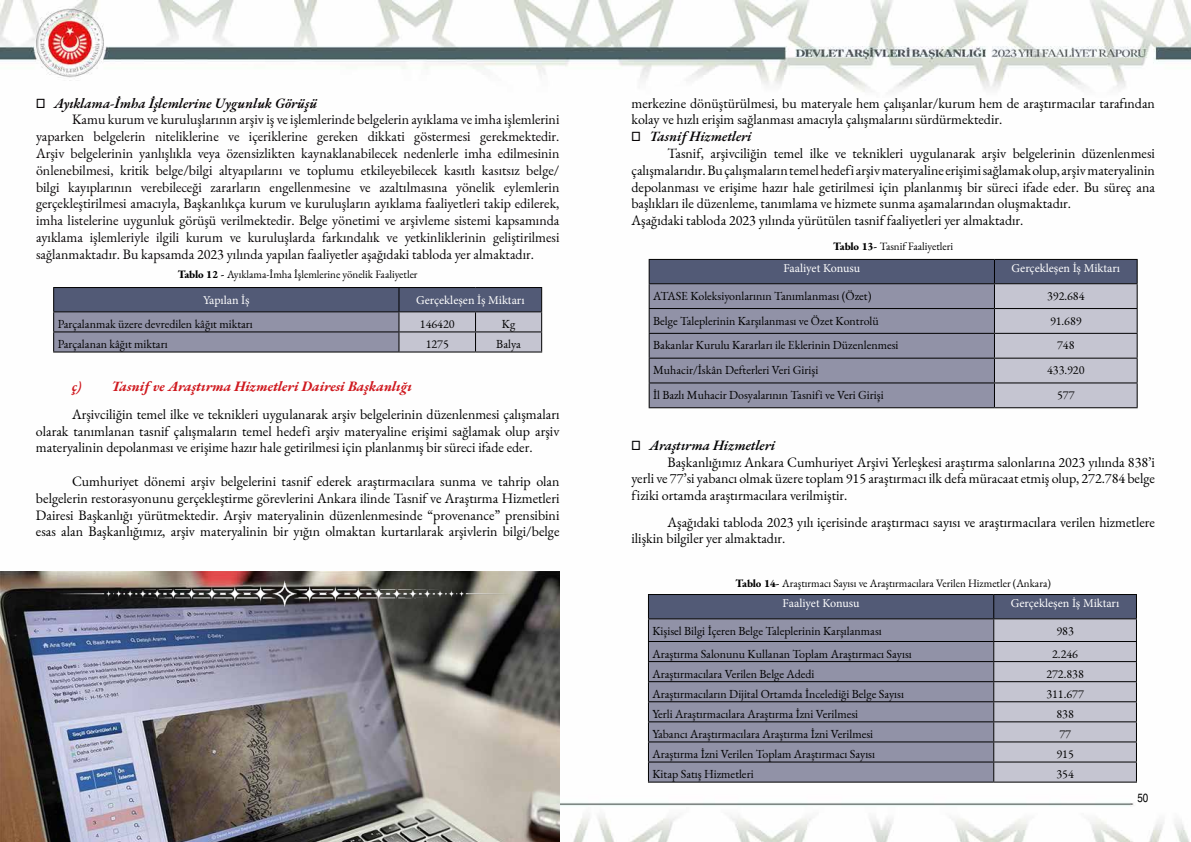
<style>
.page{position:relative;width:1191px;height:842px;background:#fff}
.page>*{position:absolute;margin:0;border:0;box-sizing:border-box;transform-origin:0 0}
.t1{font:14px/16.8px "EB Garamond";color:#000;text-align:justify}
.t2{font:14px "EB Garamond";color:#070405}
.t3{font:italic 600 14px "EB Garamond";color:#070405}
.t4{font:italic 700 14px "EB Garamond";color:#cf181e}
.t5{font:italic 600 14px "EB Garamond";color:#020203}
.t6{font:12px "EB Garamond";color:#000}
.t7{font:12px "Minion Pro";color:#fff}
.t8{font:condensed 12px "Helvetica CE";color:#000}
.t9{font:11px "EB Garamond";color:#000}
.s1{font-weight:500}
.s2{font-weight:800}
</style>
<div class="page">
<img style="left:0;top:0;width:1191px;height:842px">
<hr style="left:53px;top:287px;width:346px;height:1px;background:#000">
<hr style="left:399px;top:287px;width:76px;height:1px;background:#000">
<hr style="left:475px;top:287px;width:67px;height:1px;background:#000">
<svg style="left:53px;top:288px;width:489px;height:63px;background:#7d8095"></svg>
<hr style="left:53px;top:351px;width:346px;height:1px;background:#000">
<hr style="left:399px;top:351px;width:76px;height:1px;background:#000">
<hr style="left:475px;top:351px;width:67px;height:1px;background:#000">
<img style="left:1px;top:572px;width:558px;height:270px">
<img style="left:60px;top:581px;width:449px;height:26px">
<svg style="left:648px;top:259px;width:489px;height:148px;background:#8d8fa2"></svg>
<hr style="left:648px;top:407px;width:346px;height:1px;background:#000">
<hr style="left:994px;top:407px;width:143px;height:1px;background:#000">
<svg style="left:648px;top:594px;width:489px;height:188px;background:#8d8fa1"></svg>
<hr style="left:648px;top:782px;width:345px;height:1px;background:#000">
<hr style="left:993px;top:782px;width:144px;height:1px;background:#000">
<p class="t3" style="left:36px;top:94px;width:283px"><span class="s1">□</span> Ayıklama-İmha İşlemlerine Uygunluk Görüşü</p>
<p class="t2" style="left:72px;top:111px;width:489px">Kamu kurum ve kuruluşlarının arşiv iş ve işlemlerinde belgelerin ayıklama ve imha işlemlerini</p>
<p class="t2" style="left:36px;top:127px;width:525px">yaparken belgelerin niteliklerine ve içeriklerine gereken dikkati göstermesi gerekmektedir.</p>
<p class="t2" style="left:36px;top:144px;width:525px">Arşiv belgelerinin yanlışlıkla veya özensizlikten kaynaklanabilecek nedenlerle imha edilmesinin</p>
<p class="t2" style="left:36px;top:161px;width:525px">önlenebilmesi, kritik belge/bilgi altyapılarını ve toplumu etkileyebilecek kasıtlı kasıtsız belge/</p>
<p class="t2" style="left:36px;top:178px;width:525px">bilgi kayıplarının verebileceği zararların engellenmesine ve azaltılmasına yönelik eylemlerin</p>
<p class="t2" style="left:36px;top:195px;width:525px">gerçekleştirilmesi amacıyla, Başkanlıkça kurum ve kuruluşların ayıklama faaliyetleri takip edilerek,</p>
<p class="t2" style="left:36px;top:211px;width:525px">imha listelerine uygunluk görüşü verilmektedir. Belge yönetimi ve arşivleme sistemi kapsamında</p>
<p class="t2" style="left:36px;top:228px;width:525px">ayıklama işlemleriyle ilgili kurum ve kuruluşlarda farkındalık ve yetkinliklerinin geliştirilmesi</p>
<p class="t2" style="left:36px;top:245px;width:499px">sağlanmaktadır. Bu kapsamda 2023 yılında yapılan faaliyetler aşağıdaki tabloda yer almaktadır.</p>
<p class="t7" style="left:203px;top:292px;width:48px">Yapılan İş</p>
<p class="t7" style="left:416px;top:292px;width:110px">Gerçekleşen İş Miktarı</p>
<p class="t6" style="left:58px;top:316px;width:197px">Parçalanmak üzere devredilen kâğıt miktarı</p>
<p class="t6" style="left:420px;top:316px;width:36px">146420</p>
<p class="t6" style="left:502px;top:316px;width:15px">Kg</p>
<p class="t6" style="left:58px;top:336px;width:111px">Parçalanan kâğıt miktarı</p>
<p class="t6" style="left:426px;top:336px;width:25px">1275</p>
<p class="t6" style="left:496px;top:336px;width:26px">Balya</p>
<p class="t4" style="left:72px;top:377px;width:341px">ç) Tasnif ve Araştırma Hizmetleri Dairesi Başkanlığı</p>
<p class="t1" style="left:36px;top:406px;width:525px;text-indent:36px">Arşivciliğin temel ilke ve teknikleri uygulanarak arşiv belgelerinin düzenlenmesi çalışmaları olarak tanımlanan tasnif çalışmaların temel hedefi arşiv materyaline erişimi sağlamak olup arşiv materyalinin depolanması ve erişime hazır hale getirilmesi için planlanmış bir süreci ifade eder.</p>
<p class="t1" style="left:36px;top:473px;width:525px;text-indent:36px">Cumhuriyet dönemi arşiv belgelerini tasnif ederek araştırmacılara sunma ve tahrip olan belgelerin restorasyonunu gerçekleştirme görevlerini Ankara ilinde Tasnif ve Araştırma Hizmetleri Dairesi Başkanlığı yürütmektedir. Arşiv materyalinin düzenlenmesinde “provenance” prensibini esas alan Başkanlığımız, arşiv materyalinin bir yığın olmaktan kurtarılarak arşivlerin bilgi/belge</p>
<p class="t9" style="left:178px;top:267px;width:241px"><span class="s2">Tablo 12 -</span> Ayıklama-İmha İşlemlerine yönelik Faaliyetler</p>
<p class="t1" style="left:631px;top:95px;width:525px">merkezine dönüştürülmesi, bu materyale hem çalışanlar/kurum hem de araştırmacılar tarafından kolay ve hızlı erişim sağlanması amacıyla çalışmalarını sürdürmektedir.</p>
<p class="t3" style="left:631px;top:127px;width:122px"><span class="s1">□</span> Tasnif Hizmetleri</p>
<p class="t1" style="left:667px;top:145px;width:489px">Tasnif, arşivciliğin temel ilke ve teknikleri uygulanarak arşiv belgelerinin düzenlenmesi</p>
<p class="t1" style="left:631px;top:162px;width:525px">çalışmalarıdır. Bu çalışmaların temel hedefi arşiv materyaline erişimi sağlamak olup, arşiv materyalinin</p>
<p class="t1" style="left:631px;top:179px;width:525px">depolanması ve erişime hazır hale getirilmesi için planlanmış bir süreci ifade eder. Bu süreç ana</p>
<p class="t1" style="left:631px;top:195px;width:441px">başlıkları ile düzenleme, tanımlama ve hizmete sunma aşamalarından oluşmaktadır.</p>
<p class="t1" style="left:631px;top:212px;width:393px">Aşağıdaki tabloda 2023 yılında yürütülen tasnif faaliyetleri yer almaktadır.</p>
<p class="t9" style="left:833px;top:239px;width:121px"><span class="s2">Tablo 13-</span> Tasnif Faaliyetleri</p>
<p class="t7" style="left:783px;top:260px;width:78px">Faaliyet Konusu</p>
<p class="t7" style="left:1011px;top:260px;width:110px">Gerçekleşen İş Miktarı</p>
<p class="t6" style="left:653px;top:288px;width:220px">ATASE Koleksiyonlarının Tanımlanması (Özet)</p>
<p class="t6" style="left:1047px;top:288px;width:39px">392.684</p>
<p class="t6" style="left:653px;top:313px;width:227px">Belge Taleplerinin Karşılanması ve Özet Kontrolü</p>
<p class="t6" style="left:1050px;top:313px;width:33px">91.689</p>
<p class="t6" style="left:653px;top:338px;width:247px">Bakanlar Kurulu Kararları ile Eklerinin Düzenlenmesi</p>
<p class="t6" style="left:1057px;top:338px;width:19px">748</p>
<p class="t6" style="left:653px;top:362px;width:167px">Muhacir/İskân Defterleri Veri Girişi</p>
<p class="t6" style="left:1047px;top:362px;width:39px">433.920</p>
<p class="t6" style="left:653px;top:387px;width:232px">İl Bazlı Muhacir Dosyalarının Tasnifi ve Veri Girişi</p>
<p class="t6" style="left:1057px;top:387px;width:19px">577</p>
<p class="t5" style="left:631px;top:436px;width:145px"><span class="s1">□</span> Araştırma Hizmetleri</p>
<p class="t1" style="left:667px;top:454px;width:489px">Başkanlığımız Ankara Cumhuriyet Arşivi Yerleşkesi araştırma salonlarına 2023 yılında 838’i</p>
<p class="t1" style="left:631px;top:470px;width:525px">yerli ve 77’si yabancı olmak üzere toplam 915 araştırmacı ilk defa müracaat etmiş olup, 272.784 belge</p>
<p class="t1" style="left:631px;top:487px;width:217px">fiziki ortamda araştırmacılara verilmiştir.</p>
<p class="t1" style="left:631px;top:514px;width:525px;text-indent:36px">Aşağıdaki tabloda 2023 yılı içerisinde araştırmacı sayısı ve araştırmacılara verilen hizmetlere ilişkin bilgiler yer almaktadır.</p>
<p class="t9" style="left:735px;top:576px;width:317px"><span class="s2">Tablo 14-</span> Araştırmacı Sayısı ve Araştırmacılara Verilen Hizmetler (Ankara)</p>
<p class="t7" style="left:782px;top:595px;width:78px">Faaliyet Konusu</p>
<p class="t7" style="left:1010px;top:595px;width:110px">Gerçekleşen İş Miktarı</p>
<p class="t6" style="left:652px;top:623px;width:231px">Kişisel Bilgi İçeren Belge Taleplerinin Karşılanması</p>
<p class="t6" style="left:1056px;top:623px;width:19px">983</p>
<p class="t6" style="left:652px;top:646px;width:261px">Araştırma Salonunu Kullanan Toplam Araştırmacı Sayısı</p>
<p class="t6" style="left:1052px;top:646px;width:27px">2.246</p>
<p class="t6" style="left:652px;top:666px;width:163px">Araştırmacılara Verilen Belge Adedi</p>
<p class="t6" style="left:1046px;top:666px;width:39px">272.838</p>
<p class="t6" style="left:652px;top:686px;width:253px">Araştırmacıların Dijital Ortamda İncelediği Belge Sayısı</p>
<p class="t6" style="left:1046px;top:686px;width:39px">311.677</p>
<p class="t6" style="left:652px;top:706px;width:207px">Yerli Araştırmacılara Araştırma İzni Verilmesi</p>
<p class="t6" style="left:1056px;top:706px;width:19px">838</p>
<p class="t6" style="left:652px;top:726px;width:222px">Yabancı Araştırmacılara Araştırma İzni Verilmesi</p>
<p class="t6" style="left:1059px;top:726px;width:13px">77</p>
<p class="t6" style="left:652px;top:746px;width:224px">Araştırma İzni Verilen Toplam Araştırmacı Sayısı</p>
<p class="t6" style="left:1056px;top:746px;width:19px">915</p>
<p class="t6" style="left:652px;top:766px;width:103px">Kitap Satış Hizmetleri</p>
<p class="t6" style="left:1056px;top:766px;width:19px">354</p>
<p class="t8" style="left:1137px;top:791px;width:12px">50</p>
</div>
